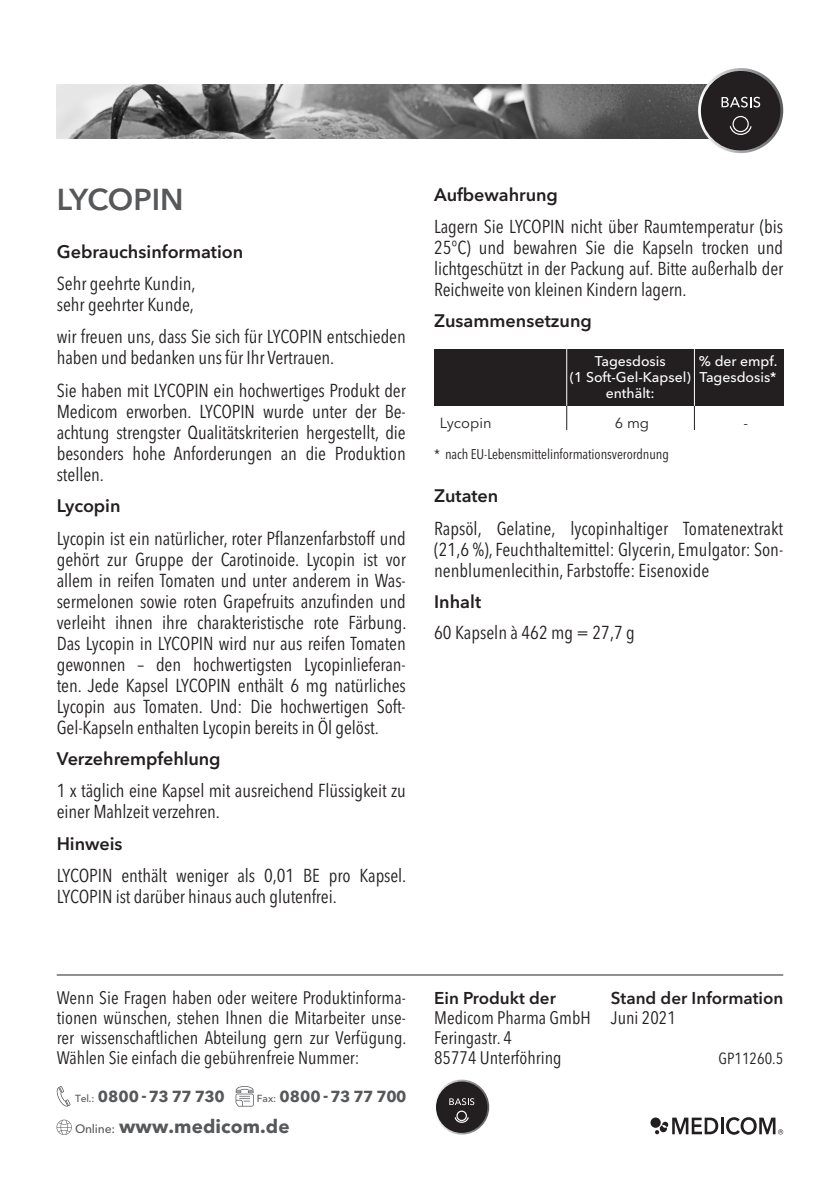
<style>
.page{position:relative;width:840px;height:1191px;background:#fff}
.page>*{position:absolute;margin:0;border:0;box-sizing:border-box;transform-origin:0 0}
.t1{font:600 30px "Avenir Next LT Pro";letter-spacing:-.005em;color:#57585a}
.t2{font:700 18.8px "Avenir Next LT Pro";letter-spacing:.005em;color:#57585a}
.Texto_Avenir_9pt__10{font:condensed 18.6px/21px "Avenir Next LT Pro";letter-spacing:-.005em;color:#231f20}
.Texto_Avenir_9pt__10-2{font:condensed 18px/20px "Avenir Next LT Pro";color:#231f20}
.Texto_Avenir_9pt__10-3{font:600 18px "Avenir Next LT Pro";letter-spacing:-.005em;color:#231f20}
.Texto_Avenir_9pt__10-4{font:600 17px "Avenir Next LT Pro";color:#231f20}
.Texto_Avenir_9pt__10-5{font:condensed 16px "Avenir Next LT Pro";color:#231f20}
.t3{font:700 15.8px "Avenir Next LT Pro";letter-spacing:-.03em;color:#57585a}
.t4{font:14.6px "Avenir Next LT Pro";color:#231f20}
.t5{font:500 14px/16px "Avenir Next LT Pro";color:#fff;text-align:center}
.Texto_Avenir_9pt__12{font:condensed 14px "Avenir Next LT Pro";letter-spacing:-.005em;color:#231f20}
.s1{font-weight:500;font-size:10.2px}
.s2{font-weight:500;font-size:12px}
</style>
<div class="page">
<img style="left:57px;top:85px;width:651px;height:54px">
<div style="left:434px;top:349px;width:348px;height:57px;background:#231f20"></div>
<svg style="left:566px;top:406px;width:1px;height:24px"></svg>
<hr style="left:566px;top:349px;width:1px;height:57px;background:#fff">
<svg style="left:693px;top:406px;width:1px;height:24px"></svg>
<hr style="left:693px;top:349px;width:1px;height:57px;background:#fff">
<svg style="left:697px;top:68px;width:85px;height:85px"></svg>
<div style="left:700px;top:71px;width:80px;height:79px;background:#231f20;border-radius:50%"></div>
<svg style="left:729px;top:125px;width:23px;height:10px"></svg>
<div style="left:732px;top:116px;width:16px;height:16px;border:1px solid #fff;border-radius:50%"></div>
<svg style="left:721px;top:97px;width:38px;height:11px"></svg>
<hr style="left:57px;top:974px;width:725px;height:1px;background:#231f20">
<svg style="left:56px;top:1119px;width:16px;height:16px"></svg>
<svg style="left:56px;top:1086px;width:15px;height:20px"></svg>
<svg style="left:235px;top:1086px;width:18px;height:20px"></svg>
<svg style="left:434px;top:1079px;width:55px;height:55px"></svg>
<div style="left:436px;top:1081px;width:51px;height:51px;background:#231f20;border-radius:50%"></div>
<svg style="left:454px;top:1116px;width:15px;height:7px"></svg>
<div style="left:456px;top:1110px;width:10px;height:11px;border:1px solid #fff;border-radius:50%"></div>
<svg style="left:449px;top:1098px;width:25px;height:7px"></svg>
<svg style="left:650px;top:1117px;width:10px;height:10px"></svg>
<svg style="left:654px;top:1117px;width:63px;height:17px"></svg>
<hr style="left:720px;top:1117px;width:3px;height:17px;background:#231f20">
<svg style="left:726px;top:1117px;width:56px;height:17px"></svg>
<p class="t1" style="left:57px;top:181px;width:128px">LYCOPIN</p>
<p class="Texto_Avenir_9pt__10-3" style="left:57px;top:240px;width:188px">Gebrauchsinformation</p>
<p class="Texto_Avenir_9pt__10" style="left:57px;top:273px;width:140px">Sehr geehrte Kundin, sehr geehrter Kunde,</p>
<p class="Texto_Avenir_9pt__10" style="left:57px;top:326px;width:350px">wir freuen uns, dass Sie sich für LYCOPIN entschieden haben und bedanken uns für Ihr Vertrauen.</p>
<p class="Texto_Avenir_9pt__10" style="left:57px;top:380px;width:350px;text-align:justify">Sie haben mit LYCOPIN ein hochwertiges Produkt der Medicom erworben. LYCOPIN wurde unter der Be&shy;achtung strengster Qualitätskriterien hergestellt, die besonders hohe Anforderungen an die Produktion stellen.</p>
<p class="Texto_Avenir_9pt__10-3" style="left:57px;top:495px;width:65px">Lycopin</p>
<p class="Texto_Avenir_9pt__10" style="left:57px;top:527px;width:351px;text-align:justify">Lycopin ist ein natürlicher, roter Pflanzenfarbstoff und gehört zur Gruppe der Carotinoide. Lycopin ist vor allem in reifen Tomaten und unter anderem in Was&shy;sermelonen sowie roten Grapefruits anzufinden und verleiht ihnen ihre charakteristische rote Färbung.<br>Das Lycopin in LYCOPIN wird nur aus reifen Tomaten gewonnen – den hochwertigsten Lycopinlieferan&shy;ten. Jede Kapsel LYCOPIN enthält 6 mg natürliches Lycopin aus Tomaten. Und: Die hochwertigen Soft-Gel-Kapseln enthalten Lycopin bereits in Öl gelöst.</p>
<p class="Texto_Avenir_9pt__10-3" style="left:57px;top:747px;width:165px">Verzehrempfehlung</p>
<p class="Texto_Avenir_9pt__10" style="left:57px;top:780px;width:350px">1 x täglich eine Kapsel mit ausreichend Flüssigkeit zu einer Mahlzeit verzehren.</p>
<p class="Texto_Avenir_9pt__10-3" style="left:57px;top:832px;width:67px">Hinweis</p>
<p class="Texto_Avenir_9pt__10" style="left:57px;top:865px;width:351px">LYCOPIN enthält weniger als 0,01 BE pro Kapsel.<br>LYCOPIN ist darüber hinaus auch glutenfrei.</p>
<p class="Texto_Avenir_9pt__10-3" style="left:434px;top:183px;width:125px">Aufbewahrung</p>
<p class="Texto_Avenir_9pt__10" style="left:434px;top:216px;width:350px;text-align:justify">Lagern Sie LYCOPIN nicht über Raumtemperatur (bis 25°C) und bewahren Sie die Kapseln trocken und lichtgeschützt in der Packung auf. Bitte außerhalb der Reichweite von kleinen Kindern lagern.</p>
<p class="Texto_Avenir_9pt__10-3" style="left:434px;top:310px;width:159px">Zusammensetzung</p>
<p class="t5" style="left:569px;top:353px;width:122px">Tagesdosis<br>(1 Soft-Gel-Kapsel) enthält:</p>
<p class="t5" style="left:698px;top:353px;width:80px;text-align:left">% der empf.<br>Tagesdosis*</p>
<p class="t4" style="left:439px;top:414px;width:53px">Lycopin</p>
<p class="t4" style="left:614px;top:414px;width:36px">6 mg</p>
<p class="t4" style="left:743px;top:414px;width:6px">-</p>
<p class="Texto_Avenir_9pt__12" style="left:434px;top:445px;width:236px">* nach EU-Lebensmittelinformationsverordnung</p>
<p class="Texto_Avenir_9pt__10-3" style="left:434px;top:485px;width:66px">Zutaten</p>
<p class="Texto_Avenir_9pt__10" style="left:434px;top:517px;width:350px;text-align:justify">Rapsöl, Gelatine, lycopinhaltiger Tomatenextrakt (21,6 %), Feuchthaltemittel: Glycerin, Emulgator: Son&shy;nenblumenlecithin, Farbstoffe: Eisenoxide</p>
<p class="Texto_Avenir_9pt__10-3" style="left:434px;top:591px;width:48px">Inhalt</p>
<p class="Texto_Avenir_9pt__10" style="left:434px;top:622px;width:202px">60 Kapseln à 462 mg = 27,7 g</p>
<p class="Texto_Avenir_9pt__10-2" style="left:57px;top:988px;width:351px;text-align:justify">Wenn Sie Fragen haben oder weitere Produktinforma&shy;tionen wünschen, stehen Ihnen die Mitarbeiter unse&shy;rer wissenschaftlichen Abteilung gern zur Verfügung.<br>Wählen Sie einfach die gebührenfreie Nummer:</p>
<p class="t3" style="left:75px;top:1087px;width:151px"><span class="s1">Tel.:</span> 0800 -73 77 730</p>
<p class="t2" style="left:75px;top:1115px;width:216px"><span class="s2">Online:</span> www.medicom.de</p>
<p class="t3" style="left:257px;top:1087px;width:151px"><span class="s1">Fax:</span> 0800 -73 77 700</p>
<p class="Texto_Avenir_9pt__10-4" style="left:434px;top:987px;width:123px">Ein Produkt der</p>
<p class="Texto_Avenir_9pt__10-2" style="left:434px;top:1008px;width:158px">Medicom Pharma GmbH<br>Feringastr. 4<br>85774 Unterföhring</p>
<p class="Texto_Avenir_9pt__10-4" style="left:610px;top:988px;width:174px">Stand der Information</p>
<p class="Texto_Avenir_9pt__10-2" style="left:610px;top:1008px;width:66px">Juni 2021</p>
<p class="Texto_Avenir_9pt__10-5" style="left:718px;top:1049px;width:66px">GP11260.5</p>
</div>
